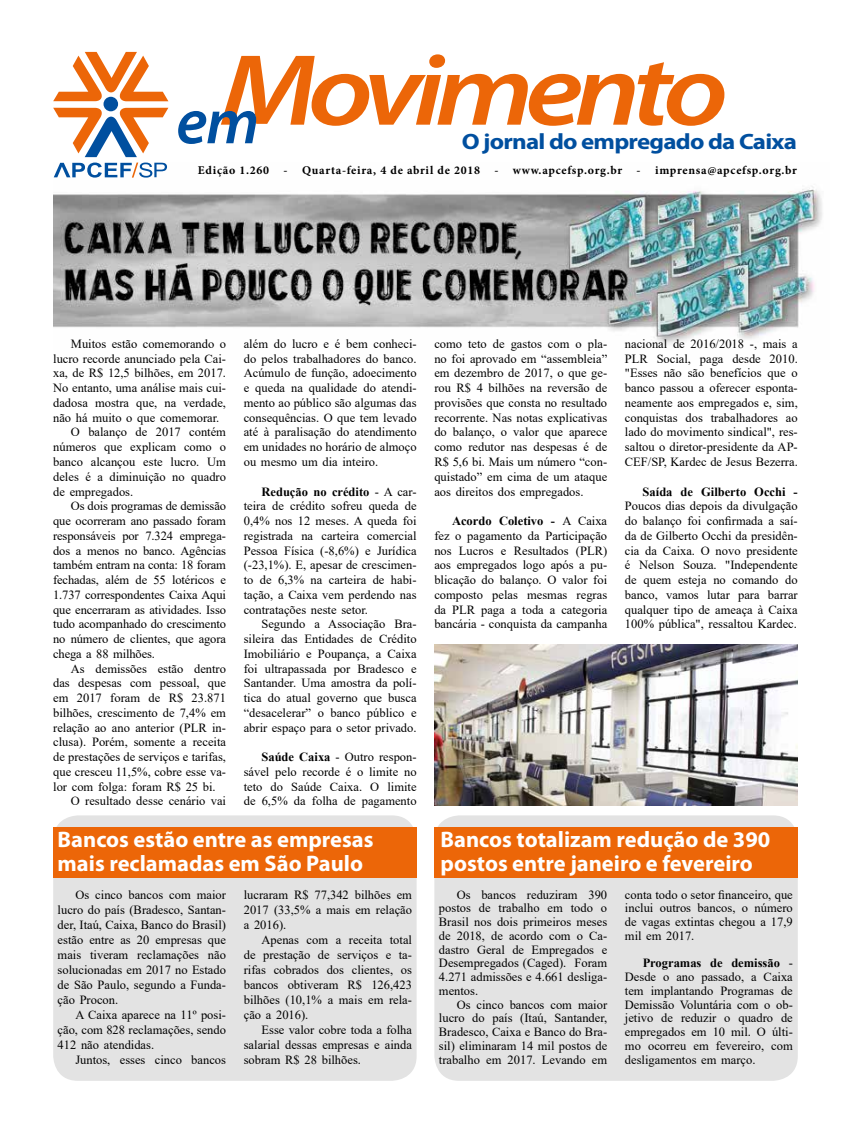
<style>
.page{position:relative;width:851px;height:1134px;background:#fff}
.page>*{position:absolute;margin:0;border:0;box-sizing:border-box;transform-origin:0 0}
.t1{font:italic 600 102px "Myriad Pro";letter-spacing:-.07em;color:#ec6608;scale:1.18 1}
.t2{font:700 22.5px/23.8px "Myriad Pro";color:#fff}
.t3{font:700 22.25px "Myriad Pro";letter-spacing:-.03em;color:#004f9f;scale:1.12 1}
.t4{font:12.5px/14.8px "Times New Roman";color:#000;text-align:justify}
.t5{font:700 12.5px "Times New Roman";color:#000}
.t6{font:700 11.88px "Minion Pro";letter-spacing:.06em;color:#000}
.s1{font-weight:700}
</style>
<div class="page">
<img style="left:53px;top:162px;width:769px;height:183px">
<svg style="left:178px;top:111px;width:78px;height:33px"></svg>
<svg style="left:53px;top:52px;width:115px;height:49px"></svg>
<svg style="left:53px;top:108px;width:115px;height:49px"></svg>
<div style="left:103px;top:97px;width:15px;height:14px;background:#004f9f;border-radius:50%"></div>
<svg style="left:54px;top:163px;width:113px;height:15px"></svg>
<div style="left:53px;top:815px;width:363px;height:266px;background:#e3e3e3;border-radius:25px"></div>
<div style="left:53px;top:827px;width:363px;height:50px;background:#ec6608"></div>
<div style="left:434px;top:815px;width:363px;height:266px;background:#e3e3e3;border-radius:25px"></div>
<div style="left:434px;top:827px;width:363px;height:50px;background:#ec6608"></div>
<img style="left:434px;top:644px;width:363px;height:161px">
<h1 class="t1" style="left:220px;top:26px;width:432px">Movimento</h1>
<h3 class="t3" style="left:461px;top:127px;width:301px">O jornal do empregado da Caixa</h3>
<p class="t6" style="left:198px;top:162px;width:600px">Edição 1.260 - Quarta-feira, 4 de abril de 2018 - www.apcefsp.org.br - imprensa@apcefsp.org.br</p>
<p class="t4" style="left:71px;top:336px;width:157px">Muitos estão comemorando o</p>
<p class="t4" style="left:53px;top:351px;width:174px">lucro recorde anunciado pela Cai-</p>
<p class="t4" style="left:53px;top:365px;width:174px">xa, de R$ 12,5 bilhões, em 2017.</p>
<p class="t4" style="left:53px;top:380px;width:174px">No entanto, uma análise mais cui-</p>
<p class="t4" style="left:53px;top:395px;width:174px">dadosa mostra que, na verdade,</p>
<p class="t4" style="left:53px;top:410px;width:168px">não há muito o que comemorar.</p>
<p class="t4" style="left:71px;top:424px;width:157px">O balanço de 2017 contém</p>
<p class="t4" style="left:53px;top:439px;width:174px">números que explicam como o</p>
<p class="t4" style="left:53px;top:454px;width:174px">banco alcançou este lucro. Um</p>
<p class="t4" style="left:53px;top:469px;width:174px">deles é a diminuição no quadro</p>
<p class="t4" style="left:53px;top:483px;width:82px">de empregados.</p>
<p class="t4" style="left:71px;top:498px;width:157px">Os dois programas de demissão</p>
<p class="t4" style="left:53px;top:513px;width:174px">que ocorreram ano passado foram</p>
<p class="t4" style="left:53px;top:528px;width:174px">responsáveis por 7.324 emprega-</p>
<p class="t4" style="left:53px;top:542px;width:174px">dos a menos no banco. Agências</p>
<p class="t4" style="left:53px;top:557px;width:174px">também entram na conta: 18 foram</p>
<p class="t4" style="left:53px;top:572px;width:174px">fechadas, além de 55 lotéricos e</p>
<p class="t4" style="left:53px;top:587px;width:174px">1.737 correspondentes Caixa Aqui</p>
<p class="t4" style="left:53px;top:601px;width:174px">que encerraram as atividades. Isso</p>
<p class="t4" style="left:53px;top:616px;width:174px">tudo acompanhado do crescimento</p>
<p class="t4" style="left:53px;top:631px;width:174px">no número de clientes, que agora</p>
<p class="t4" style="left:53px;top:646px;width:103px">chega a 88 milhões.</p>
<p class="t4" style="left:71px;top:660px;width:157px">As demissões estão dentro</p>
<p class="t4" style="left:53px;top:675px;width:174px">das despesas com pessoal, que</p>
<p class="t4" style="left:53px;top:690px;width:174px">em 2017 foram de R$ 23.871</p>
<p class="t4" style="left:53px;top:705px;width:174px">bilhões, crescimento de 7,4% em</p>
<p class="t4" style="left:53px;top:719px;width:174px">relação ao ano anterior (PLR in-</p>
<p class="t4" style="left:53px;top:734px;width:174px">clusa). Porém, somente a receita</p>
<p class="t4" style="left:53px;top:749px;width:174px">de prestações de serviços e tarifas,</p>
<p class="t4" style="left:53px;top:764px;width:174px">que cresceu 11,5%, cobre esse va-</p>
<p class="t4" style="left:53px;top:778px;width:164px">lor com folga: foram R$ 25 bi.</p>
<p class="t4" style="left:71px;top:793px;width:157px">O resultado desse cenário vai</p>
<p class="t4" style="left:244px;top:336px;width:174px">além do lucro e é bem conheci&shy;do pelos trabalhadores do banco.<br>Acúmulo de função, adoecimento e queda na qualidade do atendi&shy;mento ao público são algumas das consequências. O que tem levado até à paralisação do atendimento em unidades no horário de almoço ou mesmo um dia inteiro.</p>
<p class="t4" style="left:244px;top:483px;width:174px;text-indent:18px"><span class="s1">Redução no crédito</span> - A car&shy;teira de crédito sofreu queda de 0,4% nos 12 meses. A queda foi registrada na carteira comercial Pessoa Física (-8,6%) e Jurídica (-23,1%). E, apesar de crescimen&shy;to de 6,3% na carteira de habi&shy;tação, a Caixa vem perdendo nas contratações neste setor.</p>
<p class="t4" style="left:244px;top:616px;width:174px;text-indent:18px">Segundo a Associação Bra&shy;sileira das Entidades de Crédito Imobiliário e Poupança, a Caixa foi ultrapassada por Bradesco e Santander. Uma amostra da polí&shy;tica do atual governo que busca “desacelerar” o banco público e abrir espaço para o setor privado.</p>
<p class="t4" style="left:244px;top:749px;width:174px;text-indent:18px"><span class="s1">Saúde Caixa</span> - Outro respon&shy;sável pelo recorde é o limite no teto do Saúde Caixa. O limite de 6,5% da folha de pagamento</p>
<h2 class="t2" style="left:58px;top:827px;width:317px">Bancos estão entre as empresas mais reclamadas em São Paulo</h2>
<p class="t4" style="left:58px;top:886px;width:170px;text-indent:18px">Os cinco bancos com maior lucro do país (Bradesco, Santan&shy;der, Itaú, Caixa, Banco do Brasil) estão entre as 20 empresas que mais tiveram reclamações não solucionadas em 2017 no Estado de São Paulo, segundo a Funda&shy;ção Procon.</p>
<p class="t4" style="left:58px;top:1006px;width:170px;text-indent:18px">A Caixa aparece na 11º posi&shy;ção, com 828 reclamações, sendo 412 não atendidas.</p>
<p class="t4" style="left:75px;top:1052px;width:152px">Juntos, esses cinco bancos</p>
<p class="t4" style="left:244px;top:886px;width:170px">lucraram R$ 77,342 bilhões em 2017 (33,5% a mais em relação a 2016).</p>
<p class="t4" style="left:244px;top:931px;width:170px;text-indent:18px">Apenas com a receita total de prestação de serviços e ta&shy;rifas cobrados dos clientes, os bancos obtiveram R$ 126,423 bilhões (10,1% a mais em rela&shy;ção a 2016).</p>
<p class="t4" style="left:244px;top:1021px;width:170px;text-indent:18px">Esse valor cobre toda a folha salarial dessas empresas e ainda sobram R$ 28 bilhões.</p>
<p class="t4" style="left:434px;top:336px;width:174px">como teto de gastos com o pla&shy;no foi aprovado em “assembleia” em dezembro de 2017, o que ge&shy;rou R$ 4 bilhões na reversão de provisões que consta no resultado recorrente. Nas notas explicativas do balanço, o valor que aparece como redutor nas despesas é de R$ 5,6 bi. Mais um número “con&shy;quistado” em cima de um ataque aos direitos dos empregados.</p>
<p class="t4" style="left:434px;top:513px;width:174px;text-indent:18px"><span class="s1">Acordo Coletivo -</span> A Caixa fez o pagamento da Participação nos Lucros e Resultados (PLR) aos empregados logo após a pu&shy;blicação do balanço. O valor foi composto pelas mesmas regras da PLR paga a toda a categoria bancária - conquista da campanha</p>
<p class="t4" style="left:624px;top:336px;width:174px">nacional de 2016/2018 -, mais a PLR Social, paga desde 2010. "Esses não são benefícios que o banco passou a oferecer esponta&shy;neamente aos empregados e, sim, conquistas dos trabalhadores ao lado do movimento sindical", res&shy;saltou o diretor-presidente da AP-CEF/SP, Kardec de Jesus Bezerra.</p>
<p class="t5" style="left:642px;top:482px;width:157px">Saída de Gilberto Occhi -</p>
<p class="t4" style="left:624px;top:498px;width:174px">Poucos dias depois da divulgação do balanço foi confirmada a saí&shy;da de Gilberto Occhi da presidên&shy;cia da Caixa. O novo presidente é Nelson Souza. "Independente de quem esteja no comando do banco, vamos lutar para barrar qualquer tipo de ameaça à Caixa 100% pública", ressaltou Kardec.</p>
<h2 class="t2" style="left:440px;top:827px;width:331px">Bancos totalizam redução de 390 postos entre janeiro e fevereiro</h2>
<p class="t4" style="left:439px;top:887px;width:170px;line-height:13.8px;text-indent:18px">Os bancos reduziram 390 postos de trabalho em todo o Brasil nos dois primeiros meses de 2018, de acordo com o Ca&shy;dastro Geral de Empregados e Desempregados (Caged). Foram 4.271 admissões e 4.661 desliga&shy;mentos.</p>
<p class="t4" style="left:439px;top:997px;width:170px;line-height:13.8px;text-indent:18px">Os cinco bancos com maior lucro do país (Itaú, Santander, Bradesco, Caixa e Banco do Bra&shy;sil) eliminaram 14 mil postos de trabalho em 2017. Levando em</p>
<p class="t4" style="left:625px;top:887px;width:169px;line-height:13.8px">conta todo o setor financeiro, que inclui outros bancos, o número de vagas extintas chegou a 17,9 mil em 2017.</p>
<p class="t4" style="left:625px;top:956px;width:169px;line-height:13.8px;text-indent:18px"><span class="s1">Programas de demissão</span> - Desde o ano passado, a Caixa tem implantando Programas de Demissão Voluntária com o ob&shy;jetivo de reduzir o quadro de empregados em 10 mil. O últi&shy;mo ocorreu em fevereiro, com desligamentos em março.</p>
</div>
